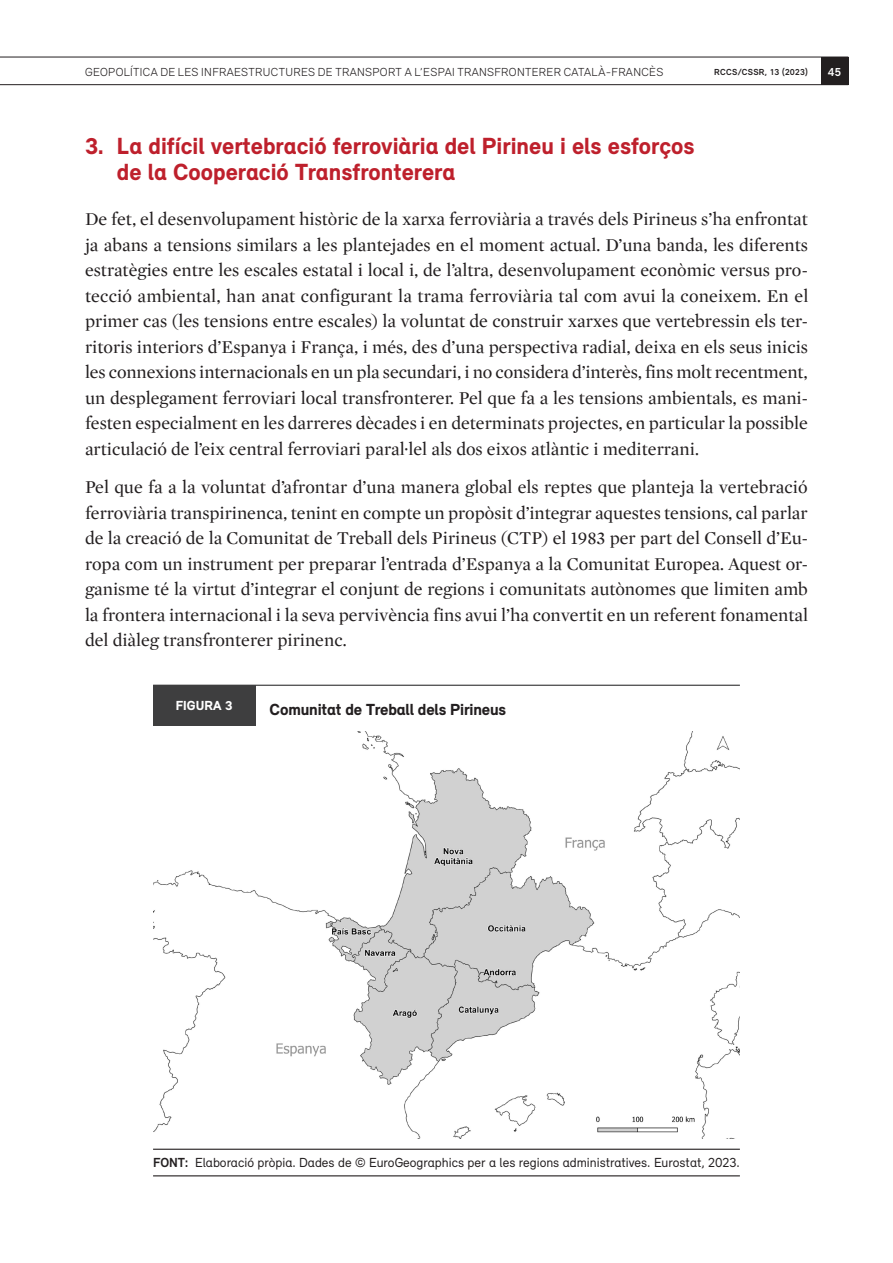
<style>
.page{position:relative;width:893px;height:1263px;background:#fff}
.page>*{position:absolute;margin:0;border:0;box-sizing:border-box;transform-origin:0 0}
.T1_Article{font:900 24px/25.5px "Relevant";color:#be202c}
.Cos_text{font:18.3px/25.5px "Mercury Display";color:#231f20;text-align:justify}
.Títol_figura_taula{font:900 16.5px "Relevant";letter-spacing:-.01em;color:#231f20}
.Font_taula{font:13.5px "Relevant";color:#231f20}
.t1{font:900 13.5px "Relevant";color:#fff}
.t2{font:300 12px "Relevant";letter-spacing:.03em;color:#231f20}
.t3{font:700 12px "Relevant";color:#fff}
.t4{font:700 9px "Relevant";letter-spacing:.03em;color:#231f20}
.s1{font-weight:700}
</style>
<div class="page">
<div style="left:821px;top:57px;width:27px;height:28px;background:#231f20"></div>
<hr style="left:0;top:84px;width:848px;height:1px;background:#231f20">
<hr style="left:0;top:57px;width:848px;height:1px;background:#231f20">
<img style="left:153px;top:731px;width:587px;height:408px">
<hr style="left:153px;top:685px;width:587px;height:1px;background:#3e3e3f">
<div style="left:153px;top:685px;width:102px;height:40px;background:#3e3e3f"></div>
<hr style="left:153px;top:1149px;width:587px;height:1px;background:#231f20">
<hr style="left:153px;top:1175px;width:587px;height:1px;background:#231f20">
<p class="t2" style="left:85px;top:65px;width:580px">GEOPOLÍTICA DE LES INFRAESTRUCTURES DE TRANSPORT A L’ESPAI TRANSFRONTERER CATALÀ-FRANCÈS</p>
<p class="t4" style="left:714px;top:66px;width:95px">RCCS/CSSR, 13 (2023)</p>
<p class="t3" style="left:828px;top:65px;width:15px">45</p>
<p class="T1_Article" style="left:117px;top:133px;width:579px;text-indent:-32px">3. La difícil vertebració ferroviària del Pirineu i els esforços de la Cooperació Transfronterera</p>
<p class="Cos_text" style="left:85px;top:207px;width:725px">De fet, el desenvolupament històric de la xarxa ferroviària a través dels Pirineus s’ha enfrontat ja abans a tensions similars a les plantejades en el moment actual. D’una banda, les diferents estratègies entre les escales estatal i local i, de l’altra, desenvolupament econòmic versus pro&shy;tecció ambiental, han anat configurant la trama ferroviària tal com avui la coneixem. En el primer cas (les tensions entre escales) la voluntat de construir xarxes que vertebressin els ter&shy;ritoris interiors d’Espanya i França, i més, des d’una perspectiva radial, deixa en els seus inicis les connexions internacionals en un pla secundari, i no considera d’interès, fins molt recentment, un desplegament ferroviari local transfronterer. Pel que fa a les tensions ambientals, es mani&shy;festen especialment en les darreres dècades i en determinats projectes, en particular la possible articulació de l’eix central ferroviari paral·lel als dos eixos atlàntic i mediterrani.</p>
<p class="Cos_text" style="left:85px;top:475px;width:724px">Pel que fa a la voluntat d’afrontar d’una manera global els reptes que planteja la vertebració ferroviària transpirinenca, tenint en compte un propòsit d’integrar aquestes tensions, cal parlar de la creació de la Comunitat de Treball dels Pirineus (CTP) el 1983 per part del Consell d’Eu&shy;ropa com un instrument per preparar l’entrada d’Espanya a la Comunitat Europea. Aquest or&shy;ganisme té la virtut d’integrar el conjunt de regions i comunitats autònomes que limiten amb la frontera internacional i la seva pervivència fins avui l’ha convertit en un referent fonamental del diàleg transfronterer pirinenc.</p>
<p class="t1" style="left:176px;top:698px;width:58px">FIGURA 3</p>
<p class="Títol_figura_taula" style="left:270px;top:699px;width:238px">Comunitat de Treball dels Pirineus</p>
<p class="Font_taula" style="left:153px;top:1154px;width:588px"><span class="s1">FONT:</span> Elaboració pròpia. Dades de © EuroGeographics per a les regions administratives. Eurostat, 2023.</p>
</div>
